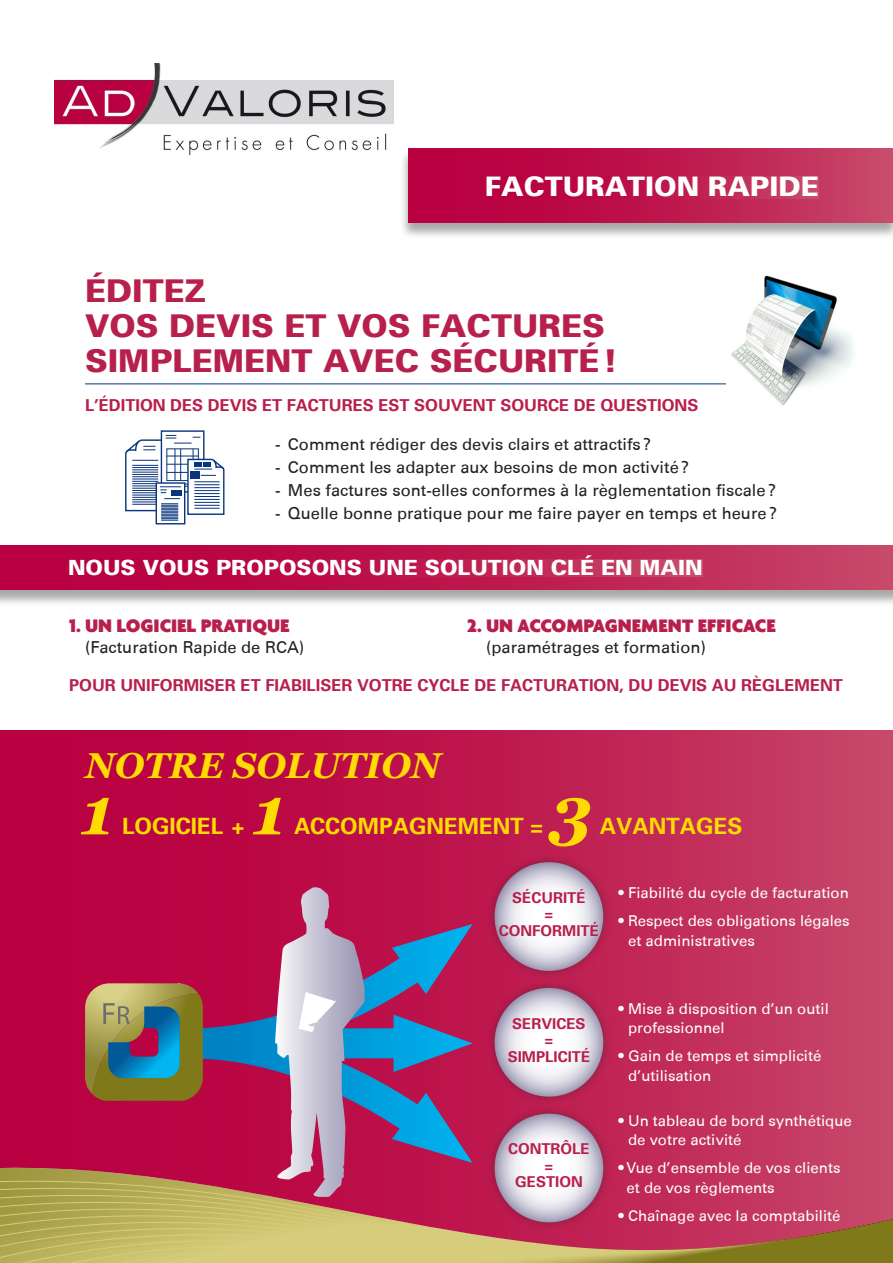
<style>
.page{position:relative;width:893px;height:1263px;background:#fff}
.page>*{position:absolute;margin:0;border:0;box-sizing:border-box;transform-origin:0 0}
.t1{font:italic 700 67.5px "Georgia";color:#ffdc01}
.t2{font:italic 700 36px "Georgia";color:#ffdc01}
.Style_de_paragraphe{font:900 31.5px/34.7px "Univers 75";color:#b7204c}
.Style_de_paragraphe-2{font:900 27px "Univers 75";color:#fff}
.t3{font:700 22.5px "Univers 65";color:#ffdc01}
.Style_de_paragraphe-3{font:900 21px "Univers 75";color:#fff}
.Style_de_paragraphe-4{font:900 19.5px "Agenda";color:#b7204c}
.Style_de_paragraphe-5{font:16.5px "Univers 55 Roman";color:#231f20}
.Style_de_paragraphe-6{font:700 16.5px "Univers 65";color:#b7204c}
.Style_de_paragraphe-7{font:15px/19.5px "Univers 55 Roman";color:#fff}
.Style_de_paragraphe-8{font:700 15px/16.5px "Univers 65";color:#b7204c;text-align:center}
</style>
<div class="page">
<img style="left:54px;top:64px;width:340px;height:90px">
<div style="left:399px;top:149px;width:494px;height:91px;background:#231f20;opacity:.39"></div>
<div style="left:408px;top:149px;width:485px;height:74px;background:linear-gradient(to right,#b6003a,#c64165)"></div>
<div style="left:485px;top:176px;width:334px;height:23px;background:linear-gradient(to right,#b6003a,#c64165)"></div>
<div style="left:0;top:730px;width:893px;height:531px;background:linear-gradient(to right,#b6003c,#c53f64)"></div>
<div style="left:486px;top:853px;width:126px;height:127px;background:#231f20;opacity:.35"></div>
<svg style="left:495px;top:862px;width:108px;height:109px"></svg>
<div style="left:486px;top:979px;width:126px;height:127px;background:#231f20;opacity:.35"></div>
<svg style="left:159px;top:912px;width:315px;height:76px;background:#b30e4b"></svg>
<svg style="left:392px;top:924px;width:80px;height:64px;background:#57649e"></svg>
<svg style="left:275px;top:887px;width:90px;height:101px;background:#c07094"></svg>
<hr style="left:85px;top:545px;width:723px;height:1px;background:#08357c">
<hr style="left:85px;top:383px;width:723px;height:1px;background:#08357c">
<div style="left:161px;top:430px;width:43px;height:63px;border:1px solid #08357c"></div>
<div style="left:156px;top:482px;width:29px;height:42px;border:1px solid #08357c"></div>
<svg style="left:125px;top:435px;width:100px;height:86px"></svg>
<div style="left:190px;top:472px;width:10px;height:7px;background:#08357c"></div>
<img style="left:726px;top:275px;width:127px;height:130px">
<svg style="left:85px;top:983px;width:118px;height:5px"></svg>
<div style="left:0;top:546px;width:893px;height:61px;background:#231f20;opacity:.39"></div>
<div style="left:0;top:546px;width:893px;height:44px;background:linear-gradient(to right,#b7003a,#c54065)"></div>
<div style="left:68px;top:559px;width:634px;height:17px;background:linear-gradient(to right,#b6003a,#c64165)"></div>
<svg style="left:0;top:993px;width:893px;height:79px;background:#a55d7f"></svg>
<svg style="left:0;top:1072px;width:893px;height:191px;background:#b95a65"></svg>
<p class="Style_de_paragraphe-2" style="left:485px;top:170px;width:336px">FACTURATION RAPIDE</p>
<p class="Style_de_paragraphe" style="left:85px;top:273px;width:534px">ÉDITEZ<br>VOS DEVIS ET VOS FACTURES<br>SIMPLEMENT AVEC SÉCURITÉ!</p>
<p class="Style_de_paragraphe-6" style="left:85px;top:395px;width:615px">L’ÉDITION DES DEVIS ET FACTURES EST SOUVENT SOURCE DE QUESTIONS</p>
<p class="Style_de_paragraphe-5" style="left:275px;top:434px;width:377px">- Comment rédiger des devis clairs et attractifs ?</p>
<p class="Style_de_paragraphe-5" style="left:275px;top:457px;width:415px">- Comment les adapter aux besoins de mon activité?</p>
<p class="Style_de_paragraphe-5" style="left:275px;top:480px;width:502px">- Mes factures sont-elles conformes à la règlementation fiscale?</p>
<p class="Style_de_paragraphe-5" style="left:275px;top:503px;width:503px">- Quelle bonne pratique pour me faire payer en temps et heure?</p>
<p class="Style_de_paragraphe-3" style="left:68px;top:554px;width:636px">NOUS VOUS PROPOSONS UNE SOLUTION CLÉ EN MAIN</p>
<p class="Style_de_paragraphe-4" style="left:69px;top:614px;width:222px">1. UN LOGICIEL PRATIQUE</p>
<p class="Style_de_paragraphe-5" style="left:85px;top:637px;width:221px">(Facturation Rapide de RCA)</p>
<p class="Style_de_paragraphe-4" style="left:467px;top:614px;width:310px">2. UN ACCOMPAGNEMENT EFFICACE</p>
<p class="Style_de_paragraphe-5" style="left:486px;top:637px;width:222px">(paramétrages et formation)</p>
<p class="Style_de_paragraphe-6" style="left:69px;top:674px;width:775px">POUR UNIFORMISER ET FIABILISER VOTRE CYCLE DE FACTURATION, DU DEVIS AU RÈGLEMENT</p>
<p class="t2" style="left:85px;top:742px;width:357px">NOTRE SOLUTION</p>
<p class="t1" style="left:81px;top:767px;width:35px">1</p>
<p class="t1" style="left:550px;top:767px;width:44px">3</p>
<p class="t1" style="left:253px;top:767px;width:35px">1</p>
<p class="t3" style="left:122px;top:812px;width:124px">LOGICIEL +</p>
<p class="t3" style="left:294px;top:812px;width:251px">ACCOMPAGNEMENT =</p>
<p class="t3" style="left:600px;top:812px;width:144px">AVANTAGES</p>
<p class="Style_de_paragraphe-8" style="left:499px;top:889px;width:102px">SÉCURITÉ<br>=<br>CONFORMITÉ</p>
<p class="Style_de_paragraphe-7" style="left:619px;top:883px;width:232px">• Fiabilité du cycle de facturation</p>
<p class="Style_de_paragraphe-7" style="left:628px;top:911px;width:223px;text-indent:-9px">• Respect des obligations légales et administratives</p>
<p class="Style_de_paragraphe-8" style="left:508px;top:1014px;width:84px">SERVICES =<br>SIMPLICITÉ</p>
<p class="Style_de_paragraphe-8" style="left:508px;top:1140px;width:83px">CONTRÔLE =<br>GESTION</p>
<p class="Style_de_paragraphe-7" style="left:628px;top:999px;width:202px;text-indent:-9px">• Mise à disposition d’un outil professionnel</p>
<p class="Style_de_paragraphe-7" style="left:628px;top:1046px;width:195px;text-indent:-9px">• Gain de temps et simplicité d’utilisation</p>
<p class="Style_de_paragraphe-7" style="left:628px;top:1111px;width:225px;text-indent:-9px">• Un tableau de bord synthétique de votre activité</p>
<p class="Style_de_paragraphe-7" style="left:627px;top:1158px;width:216px;text-indent:-8px">• Vue d’ensemble de vos clients et de vos règlements</p>
<p class="Style_de_paragraphe-7" style="left:619px;top:1206px;width:223px">• Chaînage avec la comptabilité</p>
</div>
